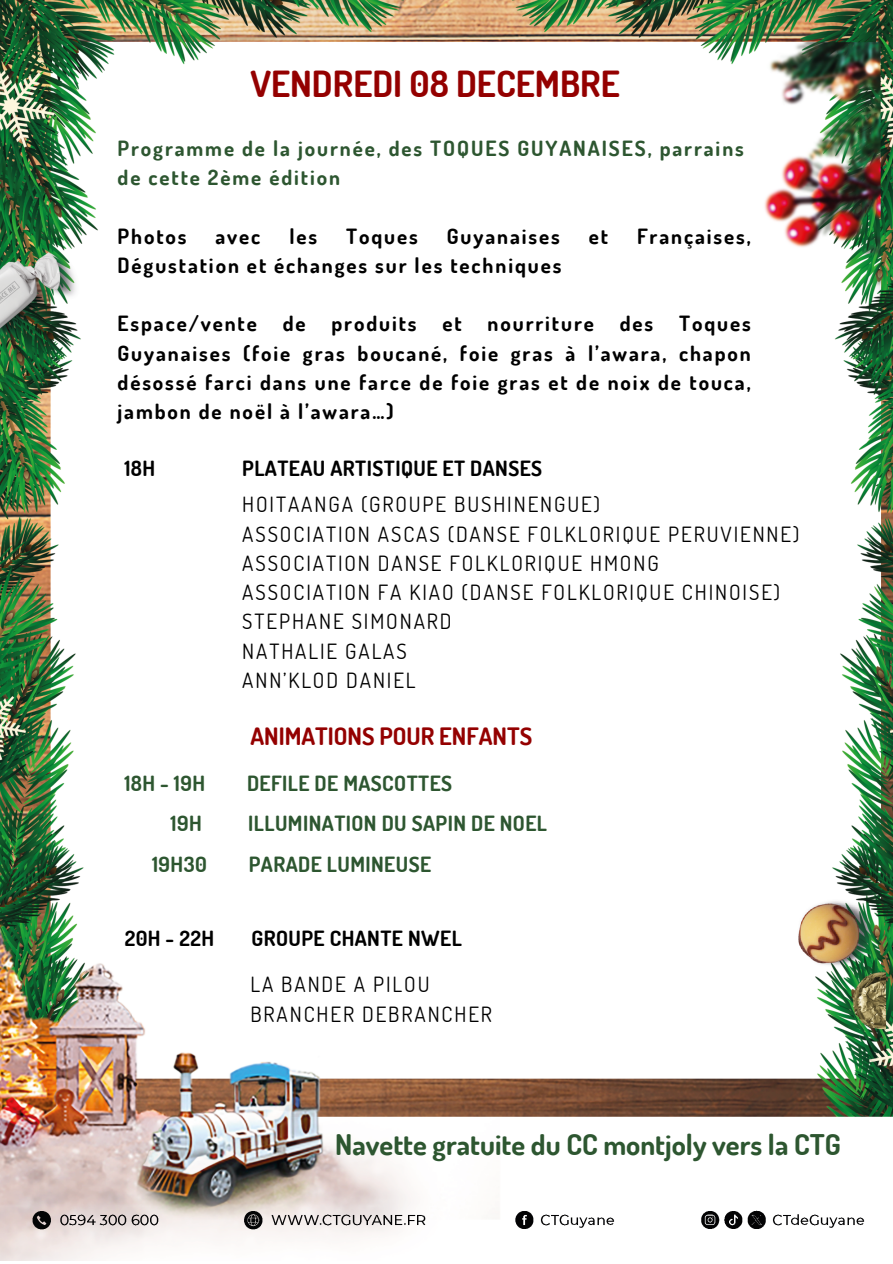
<style>
.page{position:relative;width:893px;height:1264px;background:#fff}
.page>*{position:absolute;margin:0;border:0;box-sizing:border-box;transform-origin:0 0}
.t1{font:700 36px "Dosis";color:#940000}
.t2{font:700 28.5px "Dosis";color:#2d5630}
.t3{font:700 24px "Dosis";color:#940000}
.t4{font:700 21px/29.2px "Dosis";letter-spacing:.09em;color:#000;text-align:justify}
.t5{font:21px "Dosis";letter-spacing:.09em;color:#000}
.t6{font:700 21px "Dosis";letter-spacing:.02em;color:#2d5630}
.t7{font:700 21px "Dosis";letter-spacing:.09em;color:#2d5630}
.t8{font:700 21px "Dosis";letter-spacing:.02em;color:#000}
</style>
<div class="page">
<img style="left:0;top:0;width:892px;height:1260px">
<p class="t1" style="left:250px;top:60px;width:371px">VENDREDI 08 DECEMBRE</p>
<p class="t7" style="left:117px;top:134px;width:627px">Programme de la journée, des TOQUES GUYANAISES, parrains</p>
<p class="t7" style="left:117px;top:163px;width:224px">de cette 2ème édition</p>
<p class="t4" style="left:117px;top:221px;width:70px">Photos</p>
<p class="t4" style="left:215px;top:221px;width:46px">avec</p>
<p class="t4" style="left:289px;top:221px;width:29px">les</p>
<p class="t4" style="left:346px;top:221px;width:73px">Toques</p>
<p class="t4" style="left:447px;top:221px;width:114px">Guyanaises</p>
<p class="t4" style="left:588px;top:221px;width:21px">et</p>
<p class="t4" style="left:637px;top:221px;width:115px">Françaises,</p>
<p class="t4" style="left:117px;top:250px;width:445px">Dégustation et échanges sur les techniques</p>
<p class="t4" style="left:117px;top:308px;width:634px">Espace/vente de produits et nourriture des Toques Guyanaises (foie gras boucané, foie gras à l’awara, chapon désossé farci dans une farce de foie gras et de noix de touca, jambon de noël à l’awara…)</p>
<p class="t4" style="left:124px;top:453px;width:32px">18H</p>
<p class="t8" style="left:242px;top:454px;width:301px">PLATEAU ARTISTIQUE ET DANSES</p>
<p class="t5" style="left:242px;top:490px;width:359px">HOITAANGA (GROUPE BUSHINENGUE)</p>
<p class="t5" style="left:242px;top:520px;width:558px">ASSOCIATION ASCAS (DANSE FOLKLORIQUE PERUVIENNE)</p>
<p class="t5" style="left:242px;top:549px;width:418px">ASSOCIATION DANSE FOLKLORIQUE HMONG</p>
<p class="t5" style="left:242px;top:578px;width:539px">ASSOCIATION FA KIAO (DANSE FOLKLORIQUE CHINOISE)</p>
<p class="t5" style="left:242px;top:607px;width:211px">STEPHANE SIMONARD</p>
<p class="t5" style="left:242px;top:637px;width:166px">NATHALIE GALAS</p>
<p class="t5" style="left:242px;top:666px;width:175px">ANN’KLOD DANIEL</p>
<p class="t3" style="left:250px;top:720px;width:283px">ANIMATIONS POUR ENFANTS</p>
<p class="t6" style="left:124px;top:769px;width:82px">18H - 19H</p>
<p class="t6" style="left:247px;top:769px;width:207px">DEFILE DE MASCOTTES</p>
<p class="t6" style="left:170px;top:809px;width:33px">19H</p>
<p class="t6" style="left:248px;top:809px;width:300px">ILLUMINATION DU SAPIN DE NOEL</p>
<p class="t6" style="left:152px;top:850px;width:56px">19H30</p>
<p class="t6" style="left:249px;top:850px;width:184px">PARADE LUMINEUSE</p>
<p class="t4" style="left:125px;top:922px;width:91px">20H - 22H</p>
<p class="t8" style="left:251px;top:924px;width:212px">GROUPE CHANTE NWEL</p>
<p class="t5" style="left:250px;top:970px;width:181px">LA BANDE A PILOU</p>
<p class="t5" style="left:250px;top:1000px;width:243px">BRANCHER DEBRANCHER</p>
<p class="t2" style="left:335px;top:1126px;width:507px">Navette gratuite du CC montjoly vers la CTG</p>
</div>
